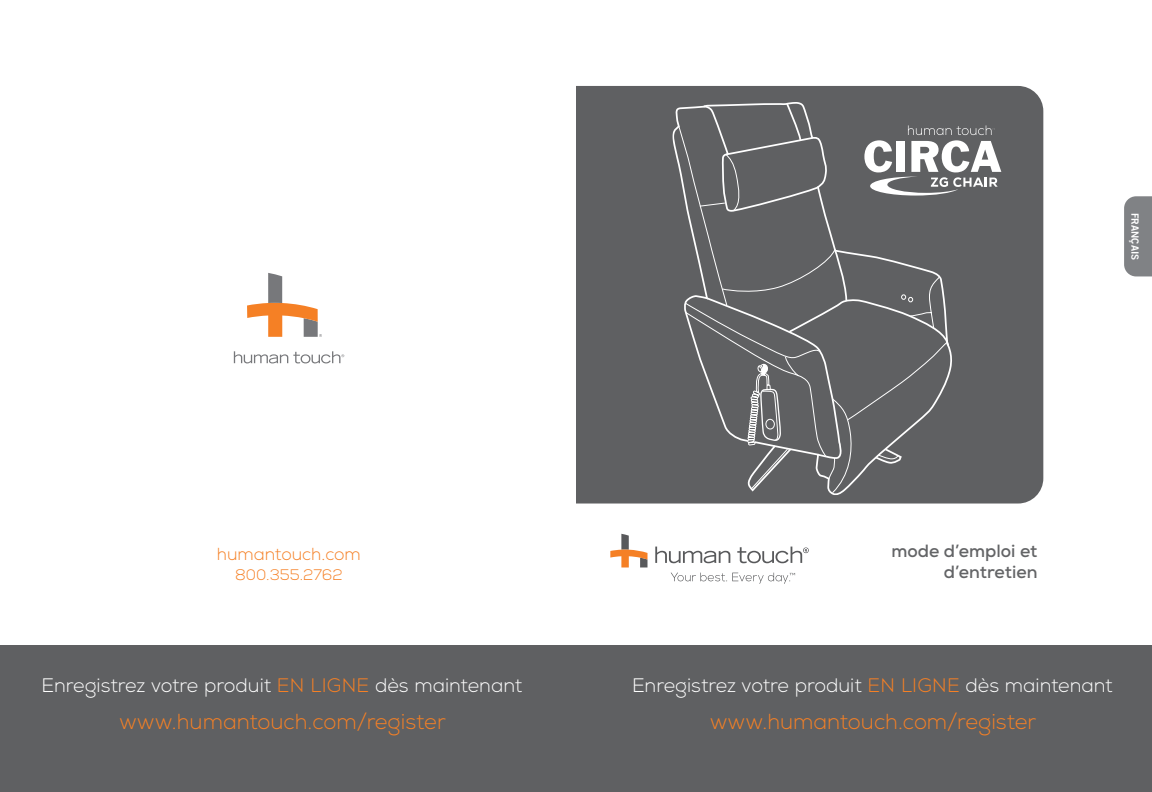
<style>
.page{position:relative;width:1152px;height:792px;background:#fff}
.page>*{position:absolute;margin:0;border:0;box-sizing:border-box;transform-origin:0 0}
.t1{font:300 21.7px "Nexa";color:#f58025}
.t2{font:300 19.5px "Nexa";color:#fff}
.t3{font:700 17.7px/21.2px "Nexa";color:#636466;text-align:right}
.t4{font:300 17.4px "Nexa";color:#f58025}
.t5{font:300 15.2px "Nexa";color:#f58025}
.t6{font:10px "Trade Gothic LT Bold Two";color:#fff}
.s1{color:#f58025}
</style>
<div class="page">
<div style="left:1124px;top:196px;width:28px;height:80px;background:#808285"></div>
<div style="left:539px;top:86px;width:504px;height:418px;background:#5f6062;border-radius:25px"></div>
<div style="left:496px;top:76px;width:80px;height:531px;background:#fff"></div>
<svg style="left:678px;top:102px;width:323px;height:392px"></svg>
<svg style="left:655px;top:547px;width:75px;height:16px"></svg>
<svg style="left:610px;top:534px;width:37px;height:33px"></svg>
<svg style="left:737px;top:547px;width:72px;height:16px"></svg>
<svg style="left:671px;top:573px;width:124px;height:11px"></svg>
<svg style="left:234px;top:351px;width:110px;height:12px"></svg>
<svg style="left:247px;top:273px;width:75px;height:64px"></svg>
<div style="left:0;top:646px;width:1152px;height:146px;background:#5f6062"></div>
<p class="t6" style="left:1141px;top:213px;width:49px;rotate:90deg">FRANÇAIS</p>
<p class="t4" style="left:217px;top:544px;width:146px">humantouch.com</p>
<p class="t5" style="left:235px;top:566px;width:109px">800.355.2762</p>
<p class="t3" style="left:891px;top:540px;width:148px">mode d’emploi et d’entretien</p>
<p class="t2" style="left:42px;top:673px;width:482px">Enregistrez votre produit <span class="s1">EN LIGNE</span> dès maintenant</p>
<p class="t2" style="left:632px;top:673px;width:482px">Enregistrez votre produit <span class="s1">EN LIGNE</span> dès maintenant</p>
<p class="t1" style="left:119px;top:709px;width:328px">www.humantouch.com/register</p>
<p class="t1" style="left:710px;top:709px;width:328px">www.humantouch.com/register</p>
</div>
